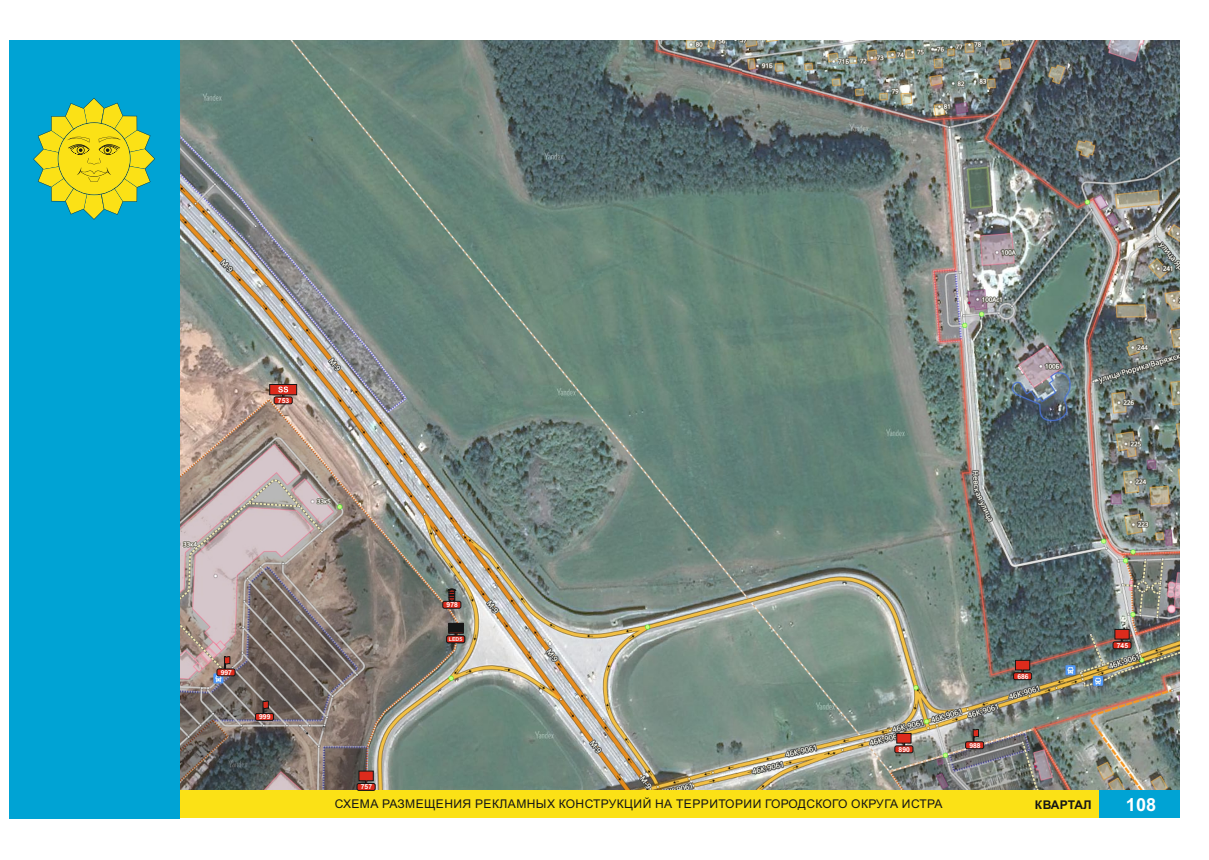
<style>
.page{position:relative;width:1209px;height:860px;background:#fff}
.page>*{position:absolute;margin:0;border:0;box-sizing:border-box;transform-origin:0 0}
.t1{font:700 18px "Arial";color:#fff}
.t2{font:12px "Arial";letter-spacing:.035em;color:#151616}
.t3{font:700 12px "Arial";color:#151616}
.t4{font:700 6.8px "Arial";color:#fff}
.t5{font:700 5.3px "Arial";color:#fff}
</style>
<div class="page">
<img style="left:179px;top:40px;width:1001px;height:750px">
<div style="left:164px;top:790px;width:950px;height:28px;background:#fbe116"></div>
<div style="left:1100px;top:790px;width:80px;height:28px;background:#00a3d4"></div>
<div style="left:9px;top:40px;width:170px;height:778px;background:#00a3d4"></div>
<svg style="left:33px;top:98px;width:122px;height:122px"></svg>
<svg style="left:896px;top:733px;width:15px;height:13px"></svg>
<div style="left:894px;top:746px;width:19px;height:7px;background:#dd2b1c;border:1px solid #151616;border-radius:2px"></div>
<svg style="left:269px;top:384px;width:28px;height:17px"></svg>
<div style="left:274px;top:397px;width:18px;height:7px;background:#dd2b1c;border:1px solid #151616;border-radius:2px"></div>
<svg style="left:448px;top:589px;width:7px;height:12px"></svg>
<div style="left:443px;top:601px;width:18px;height:7px;background:#dd2b1c;border:1px solid #151616;border-radius:2px"></div>
<svg style="left:1015px;top:660px;width:15px;height:13px"></svg>
<div style="left:1013px;top:673px;width:18px;height:7px;background:#dd2b1c;border:1px solid #151616;border-radius:2px"></div>
<svg style="left:1114px;top:629px;width:15px;height:13px"></svg>
<div style="left:1112px;top:642px;width:19px;height:7px;background:#dd2b1c;border:1px solid #151616;border-radius:2px"></div>
<svg style="left:973px;top:729px;width:5px;height:13px"></svg>
<div style="left:965px;top:742px;width:18px;height:7px;background:#dd2b1c;border:1px solid #151616;border-radius:2px"></div>
<svg style="left:359px;top:771px;width:14px;height:12px"></svg>
<div style="left:357px;top:783px;width:18px;height:7px;background:#dd2b1c;border:1px solid #151616;border-radius:2px"></div>
<svg style="left:224px;top:656px;width:6px;height:13px"></svg>
<div style="left:217px;top:669px;width:18px;height:7px;background:#dd2b1c;border:1px solid #151616;border-radius:2px"></div>
<svg style="left:263px;top:700px;width:5px;height:13px"></svg>
<div style="left:255px;top:713px;width:19px;height:7px;background:#dd2b1c;border:1px solid #151616;border-radius:2px"></div>
<svg style="left:449px;top:623px;width:14px;height:13px"></svg>
<div style="left:446px;top:636px;width:19px;height:7px;background:#dd2b1c;border:1px solid #151616;border-radius:2px"></div>
<div style="left:449px;top:624px;width:14px;height:8px;background:#151616"></div>
<p class="t4" style="left:278px;top:398px;width:13px">753</p>
<p class="t4" style="left:221px;top:670px;width:13px">997</p>
<p class="t4" style="left:259px;top:714px;width:13px">999</p>
<p class="t4" style="left:361px;top:784px;width:13px">757</p>
<p class="t4" style="left:446px;top:602px;width:13px">978</p>
<p class="t4" style="left:450px;top:637px;width:13px">001</p>
<p class="t5" style="left:449px;top:637px;width:15px">LED5</p>
<p class="t4" style="left:898px;top:747px;width:13px">890</p>
<p class="t4" style="left:969px;top:743px;width:13px">988</p>
<p class="t4" style="left:1017px;top:674px;width:13px">686</p>
<p class="t4" style="left:1116px;top:643px;width:13px">745</p>
<p class="t2" style="left:335px;top:800px;width:609px">СХЕМА РАЗМЕЩЕНИЯ РЕКЛАМНЫХ КОНСТРУКЦИЙ НА ТЕРРИТОРИИ ГОРОДСКОГО ОКРУГА ИСТРА</p>
<p class="t3" style="left:1035px;top:800px;width:58px">КВАРТАЛ</p>
<h1 class="t1" style="left:1126px;top:797px;width:32px">108</h1>
</div>
